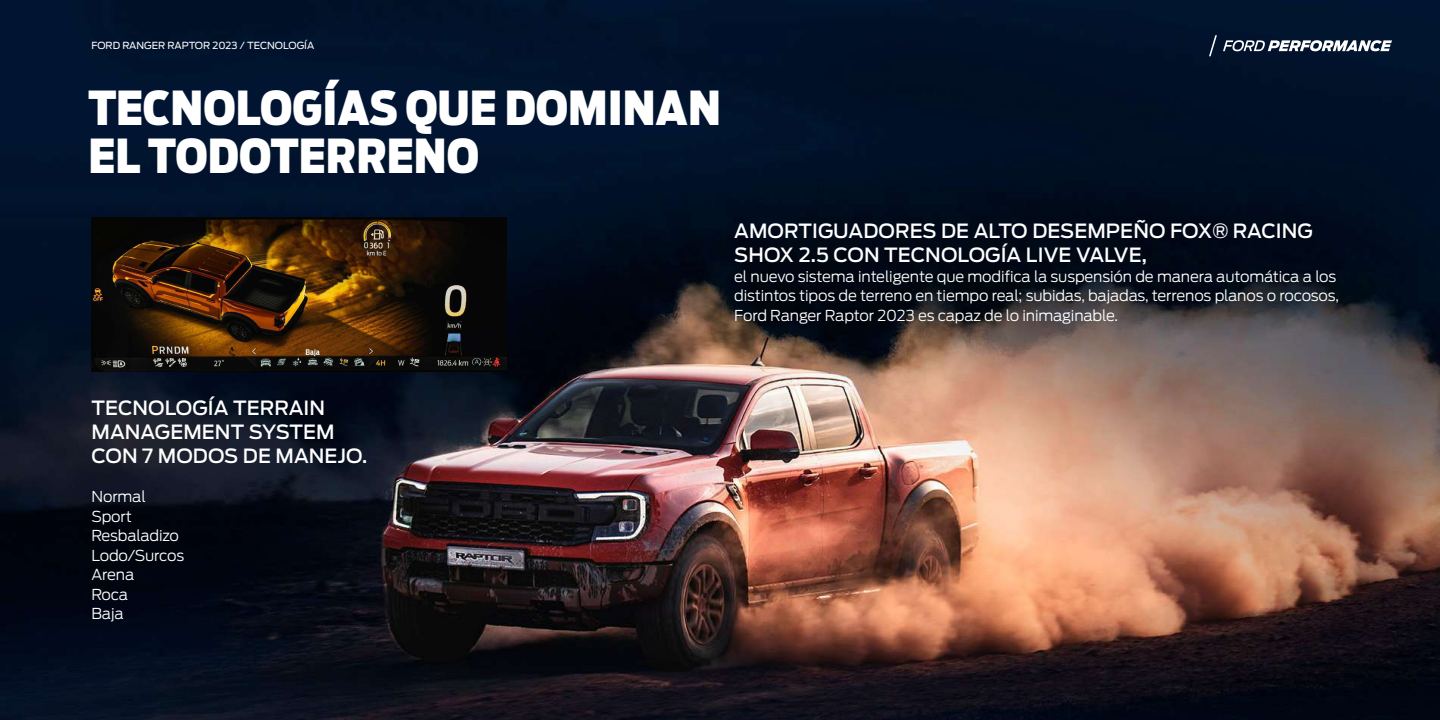
<style>
.page{position:relative;width:1440px;height:720px;background:#fff}
.page>*{position:absolute;margin:0;border:0;box-sizing:border-box;transform-origin:0 0}
.t1{font:900 46.5px/48px "Ford Antenna Cond";color:#fff}
.t2{font:500 19.5px/24px "Ford Antenna";letter-spacing:.005em;color:#fff}
.t3{font:300 15px/19.5px "Ford Antenna";letter-spacing:-.01em;color:#fff}
.t4{font:9.75px "Ford Antenna";color:#fff}
</style>
<div class="page">
<img style="left:0;top:0;width:1440px;height:720px">
<img style="left:92px;top:217px;width:415px;height:155px">
<svg style="left:1223px;top:40px;width:169px;height:11px"></svg>
<svg style="left:1209px;top:35px;width:8px;height:21px"></svg>
<p class="t4" style="left:92px;top:37px;width:224px">FORD RANGER RAPTOR 2023 / TECNOLOGÍA</p>
<h1 class="t1" style="left:88px;top:78px;width:634px">TECNOLOGÍAS QUE DOMINAN<br>EL TODOTERRENO</h1>
<h2 class="t2" style="left:734px;top:217px;width:580px">AMORTIGUADORES DE ALTO DESEMPEÑO FOX® RACING<br>SHOX 2.5 CON TECNOLOGÍA LIVE VALVE,</h2>
<p class="t3" style="left:734px;top:265px;width:606px">el nuevo sistema inteligente que modifica la suspensión de manera automática a los distintos tipos de terreno en tiempo real; subidas, bajadas, terrenos planos o rocosos,<br>Ford Ranger Raptor 2023 es capaz de lo inimaginable.</p>
<h2 class="t2" style="left:92px;top:394px;width:277px">TECNOLOGÍA TERRAIN<br>MANAGEMENT SYSTEM<br>CON 7 MODOS DE MANEJO.</h2>
<p class="t3" style="left:92px;top:485px;width:94px">Normal<br>Sport<br>Resbaladizo<br>Lodo/Surcos<br>Arena<br>Roca<br>Baja</p>
</div>
